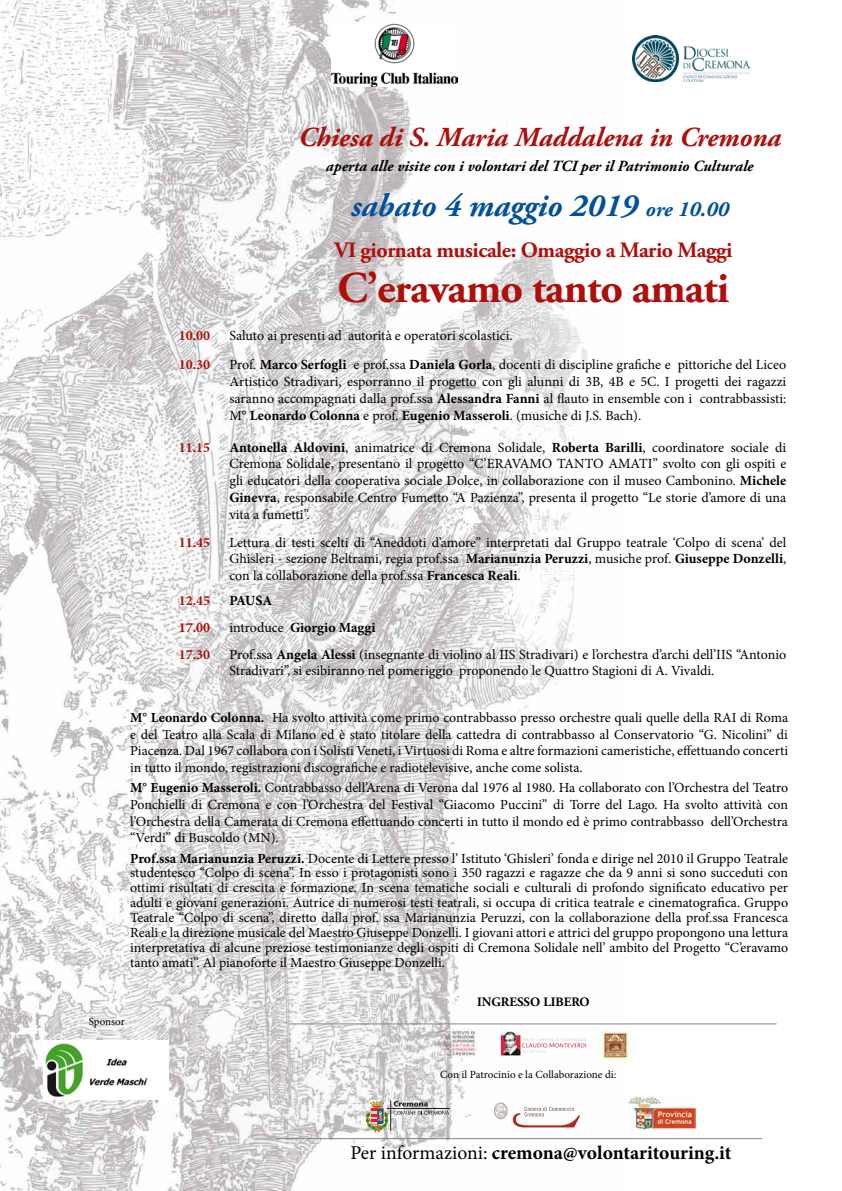
<style>
.page{position:relative;width:842px;height:1191px;background:#fff}
.page>*{position:absolute;margin:0;border:0;box-sizing:border-box;transform-origin:0 0}
.t1{font:700 43.9px "Adobe Garamond Pro";letter-spacing:-.02em;color:#ae0f0a}
.t2{font:italic 700 32.5px "Adobe Garamond Pro";color:#00509d}
.t3{font:italic 700 27.4px "Adobe Garamond Pro";color:#ae0f0a}
.t4{font:700 21.9px "Adobe Garamond Pro";letter-spacing:-.02em;color:#ae0f0a}
.t5{font:700 19.5px "Minion Pro";letter-spacing:-.005em;color:#000}
.t6{font:italic 700 15.5px "Adobe Garamond Pro";color:#000}
.t7{font:14px/16.8px "Minion Pro";color:#000;text-align:justify}
.t8{font:700 14px "Minion Pro";color:#ae0f0a}
.t9{font:700 14px "Minion Pro";color:#000}
.t10{font:13.9px/14.9px "Minion Pro";letter-spacing:-.005em;color:#000;text-align:justify}
.t11{font:700 12.8px "Adobe Garamond Pro";color:#000}
.t12{font:11px "Minion Pro";color:#000}
.s1{font-size:21.7px}
.s2{font-weight:700}
.s3{font-weight:400}
</style>
<div class="page">
<img style="left:0;top:0;width:628px;height:1191px">
<img style="left:633px;top:35px;width:116px;height:47px">
<img style="left:629px;top:1096px;width:67px;height:34px">
<hr style="left:390px;top:1100px;width:1px;height:31px;background:#241f21">
<hr style="left:387px;top:1108px;width:63px;height:1px;background:#241f21">
<svg style="left:394px;top:1101px;width:55px;height:13px"></svg>
<svg style="left:365px;top:1100px;width:23px;height:32px"></svg>
<svg style="left:494px;top:1102px;width:86px;height:25px"></svg>
<img style="left:332px;top:23px;width:125px;height:63px">
<img style="left:44px;top:1040px;width:125px;height:59px">
<img style="left:437px;top:1028px;width:39px;height:29px">
<img style="left:444px;top:1031px;width:6px;height:23px">
<img style="left:499px;top:1030px;width:88px;height:26px">
<hr style="left:276px;top:1138px;width:486px;height:1px;background:#878787">
<hr style="left:290px;top:1023px;width:487px;height:1px;background:#878787">
<img style="left:600px;top:1030px;width:30px;height:32px">
<h3 class="t3" style="left:298px;top:121px;width:484px">Chiesa di S. Maria Maddalena in Cremona</h3>
<p class="t6" style="left:326px;top:158px;width:429px">aperta alle visite con i volontari del TCI per il Patrimonio Culturale</p>
<h2 class="t2" style="left:351px;top:187px;width:379px">sabato 4 maggio 2019 <span class="s1">ore 10.00</span></h2>
<h3 class="t4" style="left:334px;top:237px;width:399px">VI giornata musicale: Omaggio a Mario Maggi</h3>
<h1 class="t1" style="left:338px;top:262px;width:393px">C’eravamo tanto amati</h1>
<p class="t8" style="left:179px;top:326px;width:33px">10.00</p>
<p class="t7" style="left:229px;top:327px;width:285px">Saluto ai presenti ad autorità e operatori scolastici.</p>
<p class="t8" style="left:179px;top:355px;width:33px">10.30</p>
<p class="t7" style="left:229px;top:356px;width:558px">Prof. <span class="s2">Marco Serfogli</span> e prof.ssa <span class="s2">Daniela Gorla</span>, docenti di discipline grafiche e pittoriche del Liceo Artistico Stradivari, esporranno il progetto con gli alunni di 3B, 4B e 5C. I progetti dei ragazzi saranno accompagnati dalla prof.ssa <span class="s2">Alessandra Fanni</span> al flauto in ensemble con i contrabbassisti:<br>M° <span class="s2">Leonardo Colonna</span> e prof. <span class="s2">Eugenio Masseroli</span>. (musiche di J.S. Bach).</p>
<p class="t8" style="left:179px;top:437px;width:33px">11.15</p>
<p class="t7" style="left:229px;top:439px;width:558px"><span class="s2">Antonella Aldovini</span>, animatrice di Cremona Solidale, <span class="s2">Roberta Barilli</span>, coordinatore sociale di Cremona Solidale, presentano il progetto “C’ERAVAMO TANTO AMATI” svolto con gli ospiti e gli educatori della cooperativa sociale Dolce, in collaborazione con il museo Cambonino. <span class="s2">Michele Ginevra</span>, responsabile Centro Fumetto “A Pazienza”, presenta il progetto “Le storie d’amore di una vita a fumetti”.</p>
<p class="t8" style="left:179px;top:532px;width:33px">11.45</p>
<p class="t7" style="left:229px;top:534px;width:558px">Lettura di testi scelti di “Aneddoti d’amore” interpretati dal Gruppo teatrale ‘Colpo di scena’ del Ghisleri - sezione Beltrami, regia prof.ssa <span class="s2">Marianunzia Peruzzi</span>, musiche prof. <span class="s2">Giuseppe Donzelli</span>, con la collaborazione della prof.ssa <span class="s2">Francesca Reali</span>.</p>
<p class="t8" style="left:179px;top:590px;width:33px">12.45</p>
<p class="t9" style="left:229px;top:590px;width:45px">PAUSA</p>
<p class="t8" style="left:179px;top:617px;width:33px">17.00</p>
<p class="t9" style="left:229px;top:617px;width:148px"><span class="s3">introduce</span> Giorgio Maggi</p>
<p class="t8" style="left:179px;top:644px;width:33px">17.30</p>
<p class="t7" style="left:229px;top:645px;width:558px">Prof.ssa <span class="s2">Angela Alessi</span> (insegnante di violino al IIS Stradivari) e l’orchestra d’archi dell’IIS “Antonio<br>Stradivari”, si esibiranno nel pomeriggio proponendo le Quattro Stagioni di A. Vivaldi.</p>
<p class="t10" style="left:130px;top:709px;width:659px;line-height:16.7px"><span class="s2">M° Leonardo Colonna.</span> Ha svolto attività come primo contrabbasso presso orchestre quali quelle della RAI di Roma e del Teatro alla Scala di Milano ed è stato titolare della cattedra di contrabbasso al Conservatorio “G. Nicolini” di Piacenza. Dal 1967 collabora con i Solisti Veneti, i Virtuosi di Roma e altre formazioni cameristiche, effettuando concerti in tutto il mondo, registrazioni discografiche e radiotelevisive, anche come solista.</p>
<p class="t10" style="left:130px;top:779px;width:659px;line-height:16.7px"><span class="s2">M° Eugenio Masseroli.</span> Contrabbasso dell’Arena di Verona dal 1976 al 1980. Ha collaborato con l’Orchestra del Teatro Ponchielli di Cremona e con l’Orchestra del Festival “Giacomo Puccini” di Torre del Lago. Ha svolto attività con l’Orchestra della Camerata di Cremona effettuando concerti in tutto il mondo ed è primo contrabbasso dell’Orchestra “Verdi” di Buscoldo (MN).</p>
<p class="t10" style="left:130px;top:850px;width:659px"><span class="s2">Prof.ssa Marianunzia Peruzzi.</span> Docente di Lettere presso l’ Istituto ‘Ghisleri’ fonda e dirige nel 2010 il Gruppo Teatrale studentesco “Colpo di scena”. In esso i protagonisti sono i 350 ragazzi e ragazze che da 9 anni si sono succeduti con ottimi risultati di crescita e formazione. In scena tematiche sociali e culturali di profondo significato educativo per adulti e giovani generazioni. Autrice di numerosi testi teatrali, si occupa di critica teatrale e cinematografica. Gruppo Teatrale “Colpo di scena”, diretto dalla prof. ssa Marianunzia Peruzzi, con la collaborazione della prof.ssa Francesca Reali e la direzione musicale del Maestro Giuseppe Donzelli. I giovani attori e attrici del gruppo propongono una lettura interpretativa di alcune preziose testimonianze degli ospiti di Cremona Solidale nell’ ambito del Progetto “C’eravamo tanto amati”. Al pianoforte il Maestro Giuseppe Donzelli.</p>
<p class="t12" style="left:89px;top:1014px;width:37px">Sponsor</p>
<p class="t11" style="left:477px;top:994px;width:114px">INGRESSO LIBERO</p>
<p class="t12" style="left:440px;top:1066px;width:178px">Con il Patrocinio e la Collaborazione di:</p>
<h3 class="t5" style="left:350px;top:1138px;width:383px"><span class="s3">Per informazioni:</span> cremona@volontaritouring.it</h3>
</div>
